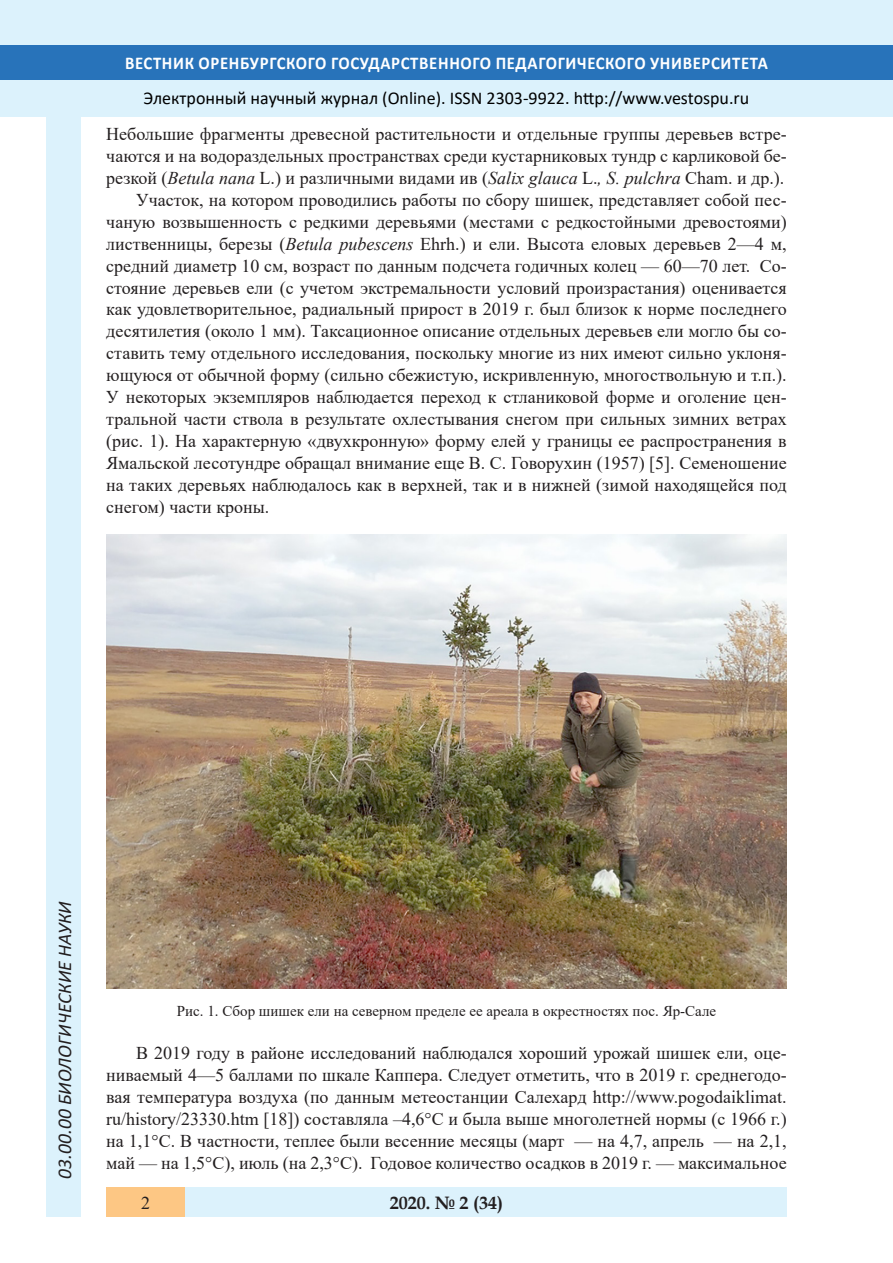
<style>
.page{position:relative;width:893px;height:1263px;background:#fff}
.page>*{position:absolute;margin:0;border:0;box-sizing:border-box;transform-origin:0 0}
.t1{font:italic 19.5px "Calibri";color:#231f20}
.Стиль2{font:18px/21.9px "Times New Roman";color:#231f20;text-align:justify}
.t2{font:18px "Calibri";color:#000}
.t3{font:700 18px "Calibri";letter-spacing:.04em;color:#fff;scale:.93 1}
.t4{font:700 18px "Book Antiqua";color:#231f20}
.таблица{font:15px "Times New Roman";color:#231f20}
.s1{font-style:italic}
</style>
<div class="page">
<div style="left:0;top:0;width:893px;height:116px;background:#dcf2fc"></div>
<div style="left:0;top:45px;width:893px;height:34px;background:#2873ba"></div>
<div style="left:106px;top:1188px;width:681px;height:29px;background:#dcf2fc"></div>
<div style="left:106px;top:1188px;width:79px;height:29px;background:#fdc784"></div>
<div style="left:47px;top:116px;width:34px;height:1101px;background:#dcf2fc"></div>
<img style="left:106px;top:534px;width:681px;height:455px">
<p class="t3" style="left:125px;top:50px;width:693px">ВЕСТНИК ОРЕНБУРГСКОГО ГОСУДАРСТВЕННОГО ПЕДАГОГИЧЕСКОГО УНИВЕРСИТЕТА</p>
<p class="t2" style="left:144px;top:85px;width:607px">Электронный научный журнал (Online). ISSN 2303-9922. http://www.vestospu.ru</p>
<p class="Стиль2" style="left:106px;top:122px;width:682px">Небольшие фрагменты древесной растительности и отдельные группы деревьев встре&shy;чаются и на водораздельных пространствах среди кустарниковых тундр с карликовой бе&shy;резкой (<span class="s1">Betula nana</span> L.) и различными видами ив (<span class="s1">Salix glauca</span> L.<span class="s1">, S. pulchra</span> Cham. и др.).</p>
<p class="Стиль2" style="left:106px;top:188px;width:682px;text-indent:30px">Участок, на котором проводились работы по сбору шишек, представляет собой пес&shy;чаную возвышенность с редкими деревьями (местами с редкостойными древостоями) лиственницы, березы (<span class="s1">Betula pubescens</span> Ehrh.) и ели. Высота еловых деревьев 2—4 м, средний диаметр 10 см, возраст по данным подсчета годичных колец — 60—70 лет. Со&shy;стояние деревьев ели (с учетом экстремальности условий произрастания) оценивается как удовлетворительное, радиальный прирост в 2019 г. был близок к норме последнего десятилетия (около 1 мм). Таксационное описание отдельных деревьев ели могло бы со&shy;ставить тему отдельного исследования, поскольку многие из них имеют сильно уклоня&shy;ющуюся от обычной форму (сильно сбежистую, искривленную, многоствольную и т.п.).<br>У некоторых экземпляров наблюдается переход к стланиковой форме и оголение цен&shy;тральной части ствола в результате охлестывания снегом при сильных зимних ветрах (рис. 1). На характерную «двухкронную» форму елей у границы ее распространения в Ямальской лесотундре обращал внимание еще В. С. Говорухин (1957) [5]. Семеношение на таких деревьях наблюдалось как в верхней, так и в нижней (зимой находящейся под снегом) части кроны.</p>
<p class="t1" style="left:51px;top:1179px;width:279px;rotate:-90deg">03.00.00 БИОЛОГИЧЕСКИЕ НАУКИ</p>
<p class="таблица" style="left:177px;top:1000px;width:541px">Рис. 1. Сбор шишек ели на северном пределе ее ареала в окрестностях пос. Яр-Сале</p>
<p class="Стиль2" style="left:106px;top:1042px;width:682px;text-indent:30px">В 2019 году в районе исследований наблюдался хороший урожай шишек ели, оце&shy;ниваемый 4—5 баллами по шкале Каппера. Следует отметить, что в 2019 г. среднегодо&shy;вая температура воздуха (по данным метеостанции Салехард http://www.pogodaiklimat. ru/history/23330.htm [18]) составляла –4,6°С и была выше многолетней нормы (с 1966 г.) на 1,1°С. В частности, теплее были весенние месяцы (март — на 4,7, апрель — на 2,1, май — на 1,5°С), июль (на 2,3°С). Годовое количество осадков в 2019 г. — максимальное</p>
<p class="Стиль2" style="left:141px;top:1191px;width:10px">2</p>
<p class="t4" style="left:390px;top:1190px;width:115px">2020. № 2 (34)</p>
</div>
